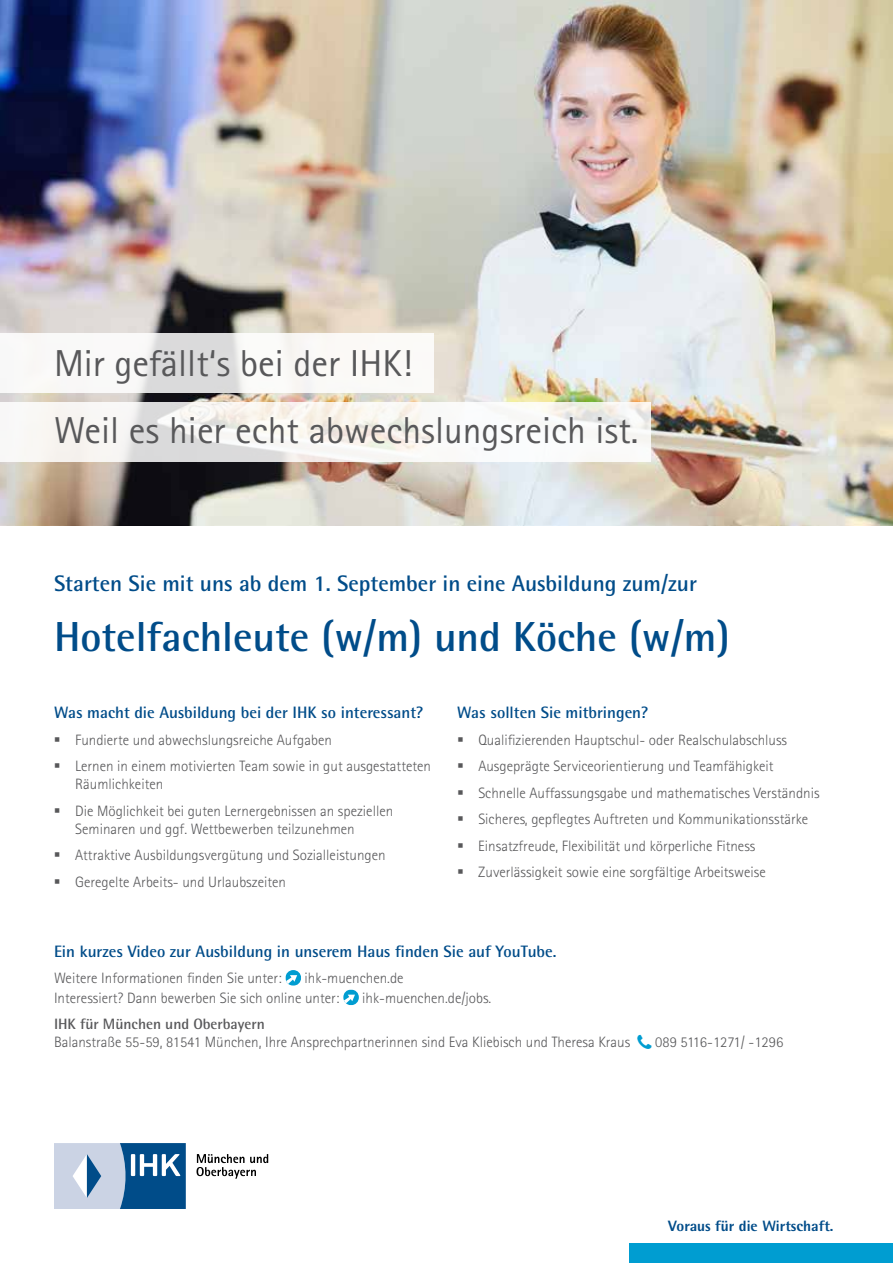
<style>
.page{position:relative;width:893px;height:1263px;background:#fff}
.page>*{position:absolute;margin:0;border:0;box-sizing:border-box;transform-origin:0 0}
.t1{font:700 42px "Agfa Rotis Semisans";color:#004c89}
.t2{font:37.5px/67.5px "Agfa Rotis Sans Serif";color:#58585a}
.t3{font:700 22.5px "Agfa Rotis Semisans";color:#004c89}
.t4{font:700 16.5px "Agfa Rotis Semisans";color:#004c89}
.t5{font:300 15px/18px "Agfa Rotis Sans Serif";color:#58585a}
.t6{font:700 15px "Agfa Rotis Semisans";color:#58585a}
.t7{font:800 15px "Agfa Rotis Semisans";color:#004c89}
</style>
<div class="page">
<img style="left:0;top:0;width:893px;height:525px">
<svg style="left:0;top:334px;width:434px;height:59px"></svg>
<svg style="left:0;top:403px;width:651px;height:59px;fill:#f8f7f4"></svg>
<svg style="left:285px;top:970px;width:16px;height:16px"></svg>
<svg style="left:343px;top:989px;width:16px;height:16px"></svg>
<div style="left:629px;top:1244px;width:264px;height:19px;background:#009dd1"></div>
<svg style="left:54px;top:1143px;width:132px;height:66px;background:#769bbe"></svg>
<svg style="left:197px;top:1154px;width:71px;height:25px"></svg>
<h2 class="t2" style="left:54px;top:329px;width:586px">Mir gefällt‘s bei der IHK!<br>Weil es hier echt abwechslungsreich ist.</h2>
<h3 class="t3" style="left:54px;top:570px;width:644px">Starten Sie mit uns ab dem 1. September in eine Ausbildung zum/zur</h3>
<h1 class="t1" style="left:54px;top:611px;width:677px">Hotelfachleute (w/m) und Köche (w/m)</h1>
<p class="t4" style="left:54px;top:703px;width:371px">Was macht die Ausbildung bei der IHK so interessant?</p>
<p class="t5" style="left:54px;top:731px;width:279px">▪ Fundierte und abwechslungsreiche Aufgaben</p>
<p class="t5" style="left:75px;top:757px;width:357px;text-indent:-21px">▪ Lernen in einem motivierten Team sowie in gut ausgestatteten<br>Räumlichkeiten</p>
<p class="t5" style="left:75px;top:802px;width:319px;text-indent:-21px">▪ Die Möglichkeit bei guten Lernergebnissen an speziellen<br>Seminaren und ggf. Wettbewerben teilzunehmen</p>
<p class="t5" style="left:54px;top:846px;width:333px">▪ Attraktive Ausbildungsvergütung und Sozialleistungen</p>
<p class="t5" style="left:54px;top:873px;width:234px">▪ Geregelte Arbeits- und Urlaubszeiten</p>
<p class="t4" style="left:457px;top:703px;width:193px">Was sollten Sie mitbringen?</p>
<p class="t5" style="left:457px;top:731px;width:332px">▪ Qualifizierenden Hauptschul- oder Realschulabschluss</p>
<p class="t5" style="left:457px;top:757px;width:318px">▪ Ausgeprägte Serviceorientierung und Teamfähigkeit</p>
<p class="t5" style="left:457px;top:784px;width:364px">▪ Schnelle Auffassungsgabe und mathematisches Verständnis</p>
<p class="t5" style="left:457px;top:810px;width:353px">▪ Sicheres, gepflegtes Auftreten und Kommunikationsstärke</p>
<p class="t5" style="left:457px;top:837px;width:300px">▪ Einsatzfreude, Flexibilität und körperliche Fitness</p>
<p class="t5" style="left:457px;top:863px;width:310px">▪ Zuverlässigkeit sowie eine sorgfältige Arbeitsweise</p>
<p class="t4" style="left:54px;top:941px;width:504px">Ein kurzes Video zur Ausbildung in unserem Haus finden Sie auf YouTube.</p>
<p class="t5" style="left:54px;top:969px;width:229px">Weitere Informationen finden Sie unter:</p>
<p class="t5" style="left:54px;top:968px;width:351px;line-height:19.5px;text-indent:250px">ihk-muenchen.de<br>Interessiert? Dann bewerben Sie sich online unter:</p>
<p class="t5" style="left:362px;top:988px;width:131px">ihk-muenchen.de/jobs.</p>
<p class="t6" style="left:54px;top:1015px;width:212px">IHK für München und Oberbayern</p>
<p class="t5" style="left:54px;top:1033px;width:578px">Balanstraße 55-59, 81541 München, Ihre Ansprechpartnerinnen sind Eva Kliebisch und Theresa Kraus</p>
<p class="t5" style="left:655px;top:1033px;width:129px">089 5116-1271/ -1296</p>
<p class="t7" style="left:668px;top:1217px;width:167px">Voraus für die Wirtschaft.</p>
</div>
